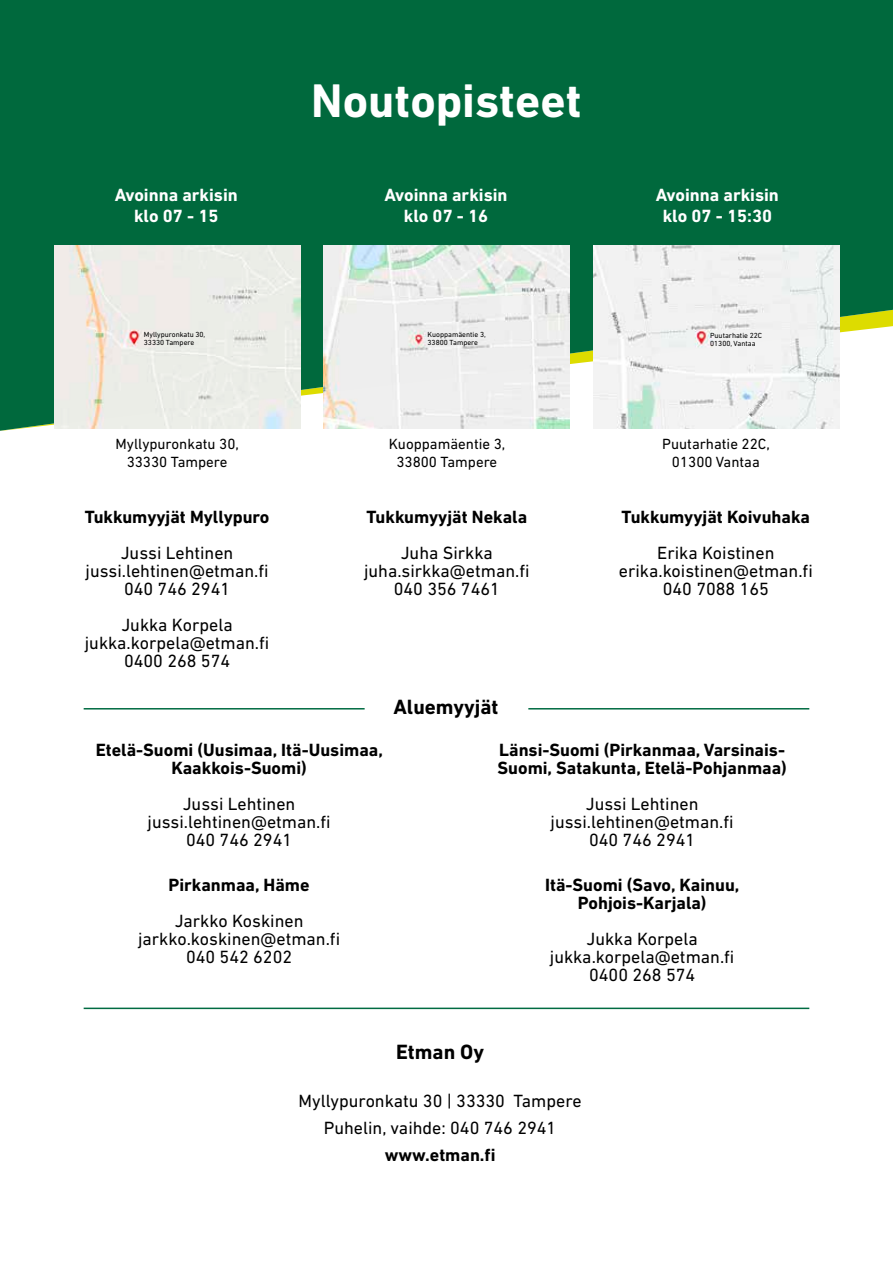
<style>
.page{position:relative;width:893px;height:1263px;background:#fff}
.page>*{position:absolute;margin:0;border:0;box-sizing:border-box;transform-origin:0 0}
.t1{font:700 48px "DIN Next LT Pro";color:#fff}
.t2{font:700 21px "DIN Next LT Pro";color:#000}
.t3{font:18px/18px "DIN Next LT Pro";color:#000;text-align:center}
.t4{font:700 18px/18px "DIN Next LT Pro";color:#000;text-align:center}
.t5{font:700 18px/21px "DIN Next LT Pro";color:#fff;text-align:center}
.t6{font:15px/18px "DIN Next LT Pro";color:#000;text-align:center}
.t7{font:7.5px/7.5px "DIN Next LT Pro";color:#000}
</style>
<div class="page">
<div style="left:0;top:0;width:893px;height:431px;background:#00693d"></div>
<hr style="left:84px;top:708px;width:281px;height:1px;background:#006b42">
<hr style="left:84px;top:1007px;width:725px;height:2px;background:#006b42">
<hr style="left:528px;top:708px;width:281px;height:1px;background:#006b42">
<img style="left:324px;top:246px;width:246px;height:182px">
<img style="left:54px;top:246px;width:246px;height:182px">
<img style="left:593px;top:246px;width:247px;height:182px">
<h1 class="t1" style="left:311px;top:72px;width:272px">Noutopisteet</h1>
<p class="t5" style="left:115px;top:184px;width:124px">Avoinna arkisin klo 07 - 15</p>
<p class="t5" style="left:385px;top:184px;width:124px">Avoinna arkisin klo 07 - 16</p>
<p class="t5" style="left:656px;top:184px;width:124px">Avoinna arkisin klo 07 - 15:30</p>
<p class="t7" style="left:144px;top:331px;width:63px">Myllypuronkatu 30,<br>33330 Tampere</p>
<p class="t7" style="left:428px;top:331px;width:60px">Kuoppamäentie 3,<br>33800 Tampere</p>
<p class="t7" style="left:710px;top:332px;width:54px">Puutarhatie 22C<br>01300, Vantaa</p>
<p class="t6" style="left:116px;top:435px;width:125px">Myllypuronkatu 30,<br>33330 Tampere</p>
<p class="t4" style="left:85px;top:508px;width:186px">Tukkumyyjät Myllypuro</p>
<p class="t3" style="left:86px;top:544px;width:185px">Jussi Lehtinen jussi.lehtinen@etman.fi<br>040 746 2941</p>
<p class="t3" style="left:85px;top:616px;width:186px">Jukka Korpela jukka.korpela@etman.fi<br>0400 268 574</p>
<p class="t6" style="left:389px;top:435px;width:118px">Kuoppamäentie 3,<br>33800 Tampere</p>
<p class="t6" style="left:662px;top:435px;width:109px">Puutarhatie 22C,<br>01300 Vantaa</p>
<p class="t4" style="left:366px;top:508px;width:162px">Tukkumyyjät Nekala</p>
<p class="t3" style="left:364px;top:544px;width:167px">Juha Sirkka juha.sirkka@etman.fi<br>040 356 7461</p>
<p class="t2" style="left:394px;top:695px;width:106px">Aluemyyjät</p>
<p class="t4" style="left:622px;top:508px;width:190px">Tukkumyyjät Koivuhaka</p>
<p class="t3" style="left:619px;top:544px;width:195px">Erika Koistinen erika.koistinen@etman.fi<br>040 7088 165</p>
<p class="t4" style="left:96px;top:741px;width:289px">Etelä-Suomi (Uusimaa, Itä-Uusimaa,<br>Kaakkois-Suomi)</p>
<p class="t3" style="left:148px;top:795px;width:185px">Jussi Lehtinen jussi.lehtinen@etman.fi<br>040 746 2941</p>
<p class="t4" style="left:169px;top:876px;width:142px">Pirkanmaa, Häme</p>
<p class="t3" style="left:138px;top:912px;width:204px">Jarkko Koskinen jarkko.koskinen@etman.fi<br>040 542 6202</p>
<p class="t4" style="left:497px;top:741px;width:291px;text-align:left">Länsi-Suomi (Pirkanmaa, Varsinais-<br>Suomi, Satakunta, Etelä-Pohjanmaa)</p>
<p class="t3" style="left:551px;top:795px;width:185px">Jussi Lehtinen jussi.lehtinen@etman.fi<br>040 746 2941</p>
<p class="t4" style="left:545px;top:876px;width:196px">Itä-Suomi (Savo, Kainuu,<br>Pohjois-Karjala)</p>
<p class="t3" style="left:550px;top:930px;width:186px">Jukka Korpela jukka.korpela@etman.fi<br>0400 268 574</p>
<p class="t2" style="left:396px;top:1040px;width:90px">Etman Oy</p>
<p class="t3" style="left:299px;top:1087px;width:284px;line-height:27px">Myllypuronkatu 30 | 33330 Tampere<br>Puhelin, vaihde: 040 746 2941</p>
<p class="t4" style="left:385px;top:1146px;width:112px">www.etman.fi</p>
</div>
